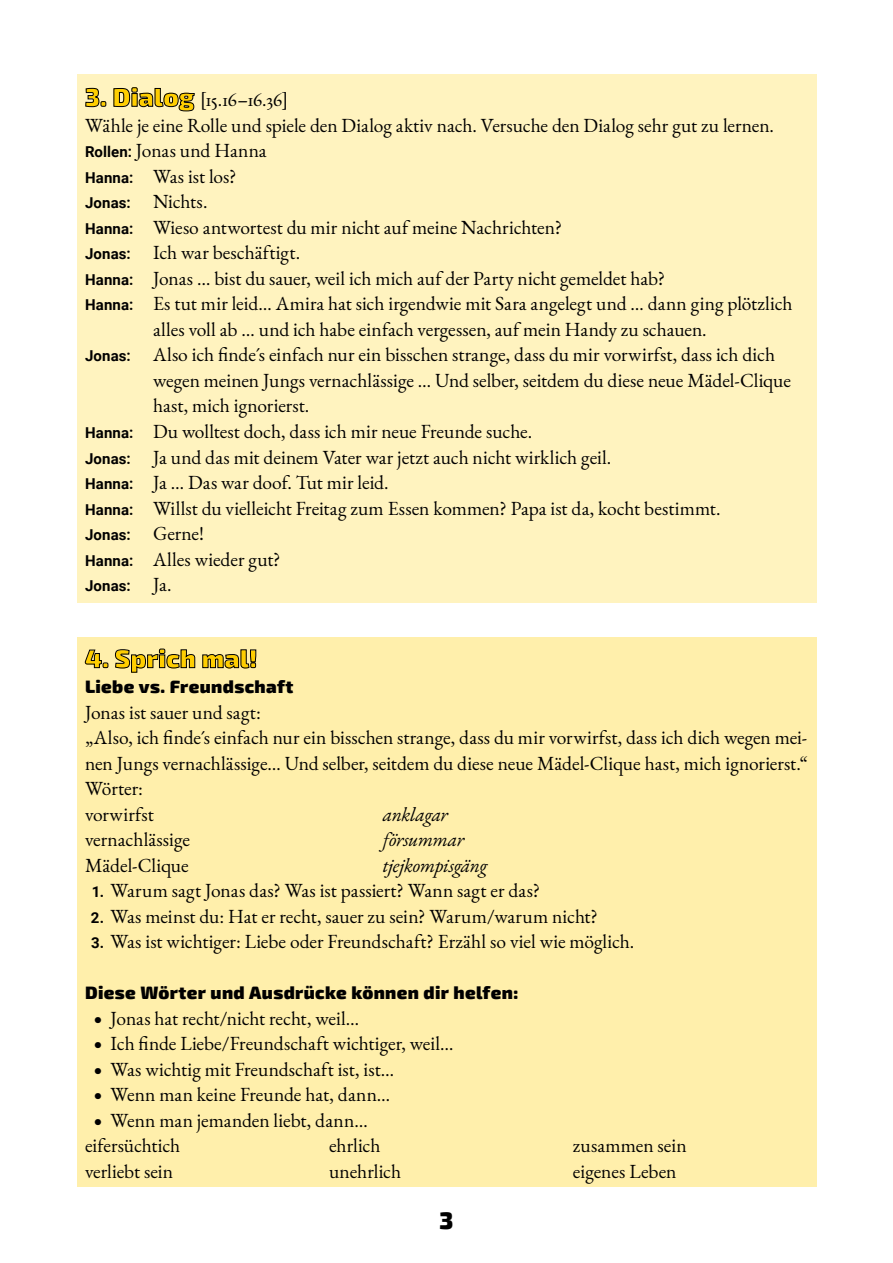
<style>
.page{position:relative;width:893px;height:1263px;background:#fff}
.page>*{position:absolute;margin:0;border:0;box-sizing:border-box;transform-origin:0 0}
.t1{font:900 25.5px "Exo 2";letter-spacing:.01em;color:#ffce00}
.t2{font:900 24px "Exo 2";color:#000}
.t3{font:19.5px/25.5px "EB Garamond";letter-spacing:-.005em;color:#000}
.t4{font:italic 19.5px "EB Garamond";letter-spacing:-.02em;color:#000}
.t5{font:900 18px "Exo 2";letter-spacing:.02em;color:#000}
.t6{font:700 15px "Roboto";letter-spacing:.01em;color:#000}
.s1{font-family:"Exo 2";font-weight:900;font-size:25.5px;color:#ffce00}
.s2{font-family:"Roboto";font-weight:700;font-size:15px}
.s3{font-family:"EB Garamond";font-weight:400;font-size:19.5px}
.s4{font-family:"Athelas";font-size:15px}
</style>
<div class="page">
<div style="left:77px;top:638px;width:739px;height:549px;background:#ffefab"></div>
<div style="left:77px;top:74px;width:739px;height:529px;background:#fff3bf"></div>
<svg style="left:85px;top:88px;width:21px;height:19px"></svg>
<svg style="left:113px;top:87px;width:82px;height:24px"></svg>
<svg style="left:85px;top:649px;width:24px;height:19px"></svg>
<svg style="left:115px;top:648px;width:80px;height:25px"></svg>
<svg style="left:202px;top:649px;width:54px;height:19px"></svg>
<p class="t3" style="left:85px;top:87px;width:205px"><span class="s1">3. Dialog</span> [15.16–16.36]</p>
<p class="t3" style="left:85px;top:113px;width:690px">Wähle je eine Rolle und spiele den Dialog aktiv nach. Versuche den Dialog sehr gut zu lernen.</p>
<p class="t3" style="left:85px;top:138px;width:183px"><span class="s2">Rollen:</span> Jonas und Hanna</p>
<p class="t3" style="left:85px;top:164px;width:153px"><span class="s2">Hanna:</span> Was ist los?</p>
<p class="t3" style="left:85px;top:189px;width:124px"><span class="s2">Jonas:</span> Nichts.</p>
<p class="t3" style="left:85px;top:215px;width:478px"><span class="s2">Hanna:</span> Wieso antwortest du mir nicht auf meine Nachrichten?</p>
<p class="t3" style="left:85px;top:240px;width:217px"><span class="s2">Jonas:</span> Ich war beschäftigt.</p>
<p class="t3" style="left:85px;top:266px;width:582px"><span class="s2">Hanna:</span> Jonas … bist du sauer, weil ich mich auf der Party nicht gemeldet hab?</p>
<p class="t3" style="left:85px;top:291px;width:709px"><span class="s2">Hanna:</span> Es tut mir leid… Amira hat sich irgendwie mit Sara angelegt und … dann ging plötzlich</p>
<p class="t3" style="left:153px;top:317px;width:555px">alles voll ab … und ich habe einfach vergessen, auf mein Handy zu schauen.</p>
<p class="t3" style="left:85px;top:342px;width:691px"><span class="s2">Jonas:</span> Also ich finde´s einfach nur ein bisschen strange, dass du mir vorwirfst, dass ich dich</p>
<p class="t3" style="left:153px;top:368px;width:639px">wegen meinen Jungs vernachlässige … Und selber, seitdem du diese neue Mädel-Clique</p>
<p class="t3" style="left:153px;top:393px;width:158px">hast, mich ignorierst.</p>
<p class="t3" style="left:85px;top:419px;width:449px"><span class="s2">Hanna:</span> Du wolltest doch, dass ich mir neue Freunde suche.</p>
<p class="t3" style="left:85px;top:444px;width:528px"><span class="s2">Jonas:</span> Ja und das mit deinem Vater war jetzt auch nicht wirklich geil.</p>
<p class="t3" style="left:85px;top:470px;width:305px"><span class="s2">Hanna:</span> Ja … Das war doof. Tut mir leid.</p>
<p class="t3" style="left:85px;top:495px;width:637px"><span class="s2">Hanna:</span> Willst du vielleicht Freitag zum Essen kommen? Papa ist da, kocht bestimmt.</p>
<p class="t6" style="left:85px;top:524px;width:121px">Jonas: <span class="s3">Gerne!</span></p>
<p class="t3" style="left:85px;top:546px;width:197px"><span class="s2">Hanna:</span> Alles wieder gut?</p>
<p class="t6" style="left:85px;top:575px;width:88px">Jonas: <span class="s3">Ja.</span></p>
<h1 class="t1" style="left:85px;top:643px;width:174px">4. Sprich mal!</h1>
<p class="t5" style="left:85px;top:676px;width:210px">Liebe vs. Freundschaft</p>
<p class="t3" style="left:85px;top:699px;width:724px">Jonas ist sauer und sagt:<br>„Also, ich finde´s einfach nur ein bisschen strange, dass du mir vorwirfst, dass ich dich wegen mei&shy;nen Jungs vernachlässige… Und selber, seitdem du diese neue Mädel-Clique hast, mich ignorierst.“ Wörter:<br>vorwirfst</p>
<p class="t4" style="left:383px;top:801px;width:67px">anklagar</p>
<p class="t3" style="left:85px;top:827px;width:107px">vernachlässige</p>
<p class="t4" style="left:383px;top:827px;width:83px">försummar</p>
<p class="t3" style="left:85px;top:852px;width:105px">Mädel-Clique</p>
<p class="t4" style="left:383px;top:852px;width:106px">tjejkompisgäng</p>
<p class="t3" style="left:92px;top:878px;width:450px"><span class="s2">1.</span> Warum sagt Jonas das? Was ist passiert? Wann sagt er das?</p>
<p class="t3" style="left:91px;top:903px;width:509px"><span class="s2">2.</span> Was meinst du: Hat er recht, sauer zu sein? Warum/warum nicht?</p>
<p class="t3" style="left:91px;top:929px;width:545px"><span class="s2">3.</span> Was ist wichtiger: Liebe oder Freundschaft? Erzähl so viel wie möglich.</p>
<p class="t5" style="left:85px;top:982px;width:435px">Diese Wörter und Ausdrücke können dir helfen:</p>
<p class="t3" style="left:94px;top:1006px;width:267px"><span class="s4">○</span> Jonas hat recht/nicht recht, weil…</p>
<p class="t3" style="left:94px;top:1031px;width:361px"><span class="s4">○</span> Ich finde Liebe/Freundschaft wichtiger, weil…</p>
<p class="t3" style="left:94px;top:1057px;width:302px"><span class="s4">○</span> Was wichtig mit Freundschaft ist, ist…</p>
<p class="t3" style="left:94px;top:1082px;width:298px"><span class="s4">○</span> Wenn man keine Freunde hat, dann…</p>
<p class="t3" style="left:85px;top:1108px;width:284px;text-indent:8px"><span class="s4">○</span> Wenn man jemanden liebt, dann… eifersüchtich<br>verliebt sein</p>
<p class="t3" style="left:329px;top:1133px;width:74px">ehrlich unehrlich</p>
<p class="t3" style="left:573px;top:1133px;width:115px">zusammen sein eigenes Leben</p>
<p class="t2" style="left:440px;top:1205px;width:15px">3</p>
</div>
